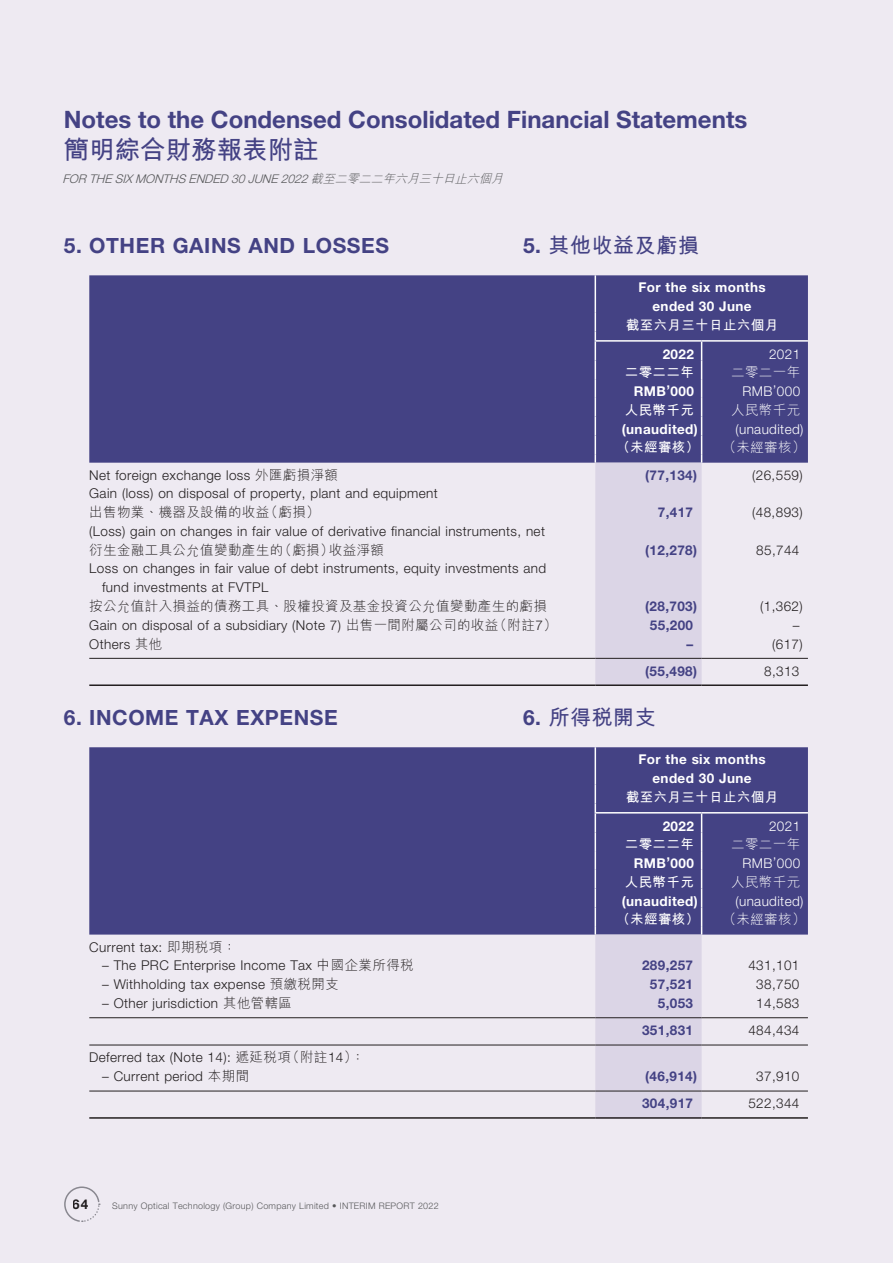
<style>
.page{position:relative;width:893px;height:1263px;background:#eeeaf2}
.page>*{position:absolute;margin:0;border:0;box-sizing:border-box;transform-origin:0 0}
.t1{font:700 25.5px "M Hei HK";color:#444284}
.t2{font:700 24px "Helvetica Neue LT Std";color:#444284}
.t3{font:700 21px "Helvetica Neue LT Std";letter-spacing:.03em;color:#444284}
.t4{font:700 21px "M Hei HK";letter-spacing:.03em;color:#444284}
.t5{font:300 13.5px/18.8px "Helvetica Neue LT Std";letter-spacing:.03em;color:#231f20}
.t6{font:700 13.5px/18.8px "Helvetica Neue LT Std";letter-spacing:.03em;color:#fff;text-align:center}
.t7{font:700 13.5px "Helvetica Neue LT Std";letter-spacing:.03em;color:#444284}
.t8{font:300 13.5px "M Hei HK";letter-spacing:.03em;color:#231f20}
.t9{font:700 13.5px "M Hei HK";letter-spacing:.03em;color:#fff}
.t10{font:300 13.5px "Helvetica Neue LT Std";letter-spacing:.03em;color:#fff}
.t11{font:300 13.5px "M Hei HK";letter-spacing:.03em;color:#fff}
.t12{font:700 13.5px "Helvetica Neue LT Std";color:#231f20}
.t13{font:italic 300 12px "Helvetica Neue LT Std";color:#57585a}
.t14{font:300 9px "Helvetica Neue LT Std";letter-spacing:.03em;color:#57585a}
.s1{font-family:"M Hei HK"}
.s2{font-family:"Helvetica Neue LT Std"}
.s3{font-weight:700}
</style>
<div class="page">
<svg style="left:65px;top:1186px;width:35px;height:36px"></svg>
<div style="left:89px;top:275px;width:719px;height:188px;background:#444284"></div>
<hr style="left:702px;top:340px;width:106px;height:2px;background:#fff">
<hr style="left:595px;top:275px;width:1px;height:38px;background:#fff">
<svg style="left:595px;top:313px;width:107px;height:371px;background:#a09bbf"></svg>
<hr style="left:89px;top:658px;width:506px;height:1px;background:#231f20">
<hr style="left:595px;top:658px;width:107px;height:1px;background:#231f20">
<hr style="left:702px;top:658px;width:106px;height:1px;background:#231f20">
<hr style="left:89px;top:684px;width:506px;height:2px;background:#231f20">
<hr style="left:595px;top:684px;width:107px;height:2px;background:#231f20">
<hr style="left:702px;top:684px;width:106px;height:2px;background:#231f20">
<div style="left:89px;top:747px;width:719px;height:187px;background:#444284"></div>
<hr style="left:702px;top:812px;width:106px;height:1px;background:#fff">
<hr style="left:595px;top:747px;width:1px;height:38px;background:#fff">
<svg style="left:595px;top:785px;width:107px;height:332px;background:#9894ba"></svg>
<hr style="left:89px;top:1017px;width:506px;height:1px;background:#231f20">
<hr style="left:595px;top:1017px;width:107px;height:1px;background:#231f20">
<hr style="left:702px;top:1017px;width:106px;height:1px;background:#231f20">
<hr style="left:89px;top:1045px;width:506px;height:1px;background:#231f20">
<hr style="left:595px;top:1045px;width:107px;height:1px;background:#231f20">
<hr style="left:702px;top:1045px;width:106px;height:1px;background:#231f20">
<hr style="left:89px;top:1091px;width:506px;height:1px;background:#231f20">
<hr style="left:595px;top:1091px;width:107px;height:1px;background:#231f20">
<hr style="left:702px;top:1091px;width:106px;height:1px;background:#231f20">
<hr style="left:89px;top:1117px;width:506px;height:2px;background:#231f20">
<hr style="left:595px;top:1117px;width:107px;height:2px;background:#231f20">
<hr style="left:702px;top:1117px;width:106px;height:2px;background:#231f20">
<h2 class="t2" style="left:64px;top:104px;width:685px">Notes to the Condensed Consolidated Financial Statements</h2>
<h1 class="t1" style="left:64px;top:131px;width:256px">簡明綜合財務報表附註</h1>
<p class="t13" style="left:63px;top:171px;width:445px">FOR THE SIXMONTHS ENDED 30JUNE 2022 <span class="s1">截至二零二二年六月三十日止六個月</span></p>
<h3 class="t3" style="left:64px;top:232px;width:327px">5. OTHER GAINS AND LOSSES</h3>
<h3 class="t4" style="left:523px;top:230px;width:178px"><span class="s2">5.</span> 其他收益及虧損</h3>
<p class="t6" style="left:638px;top:278px;width:129px">For the six months ended 30 June</p>
<p class="t9" style="left:626px;top:315px;width:154px">截至六月三十日止六個月</p>
<p class="t6" style="left:663px;top:344px;width:33px">2022</p>
<p class="t10" style="left:769px;top:346px;width:33px">2021</p>
<p class="t9" style="left:625px;top:363px;width:71px">二零二二年</p>
<p class="t11" style="left:731px;top:366px;width:71px">二零二一年</p>
<p class="t6" style="left:634px;top:382px;width:62px">RMB’000</p>
<p class="t10" style="left:742px;top:383px;width:59px">RMB’000</p>
<p class="t9" style="left:625px;top:400px;width:71px">人民幣千元</p>
<p class="t11" style="left:731px;top:403px;width:71px">人民幣千元</p>
<p class="t6" style="left:622px;top:419px;width:78px">(unaudited)</p>
<p class="t10" style="left:735px;top:421px;width:70px">(unaudited)</p>
<p class="t9" style="left:616px;top:438px;width:84px">（未經審核）</p>
<p class="t11" style="left:723px;top:441px;width:84px">（未經審核）</p>
<p class="t5" style="left:89px;top:465px;width:250px">Net foreign exchange loss <span class="s1">外匯虧損淨額</span></p>
<p class="t7" style="left:645px;top:466px;width:53px">(77,134)</p>
<p class="t5" style="left:752px;top:465px;width:52px">(26,559)</p>
<p class="t5" style="left:89px;top:484px;width:350px">Gain (loss) on disposal of property, plant and equipment</p>
<p class="t8" style="left:89px;top:505px;width:232px">出售物業、機器及設備的收益（虧損）</p>
<p class="t7" style="left:658px;top:504px;width:37px">7,417</p>
<p class="t5" style="left:752px;top:503px;width:52px">(48,893)</p>
<p class="t5" style="left:89px;top:521px;width:457px">(Loss) gain on changes in fair value of derivative financial instruments, net</p>
<p class="t8" style="left:89px;top:543px;width:296px">衍生金融工具公允值變動產生的（虧損）收益淨額</p>
<p class="t7" style="left:645px;top:542px;width:53px">(12,278)</p>
<p class="t5" style="left:756px;top:540px;width:45px">85,744</p>
<p class="t5" style="left:102px;top:559px;width:446px;text-indent:-13px">Loss on changes in fair value of debt instruments, equity investments and fund investments at FVTPL</p>
<p class="t8" style="left:89px;top:599px;width:459px">按公允值計入損益的債務工具、股權投資及基金投資公允值變動產生的虧損</p>
<p class="t7" style="left:645px;top:598px;width:53px">(28,703)</p>
<p class="t5" style="left:760px;top:596px;width:44px">(1,362)</p>
<p class="t5" style="left:89px;top:615px;width:469px">Gain on disposal of a subsidiary (Note 7) <span class="s1">出售一間附屬公司的收益（附註</span>7<span class="s1">）</span></p>
<p class="t7" style="left:650px;top:617px;width:45px">55,200</p>
<p class="t5" style="left:793px;top:615px;width:8px">–</p>
<p class="t5" style="left:89px;top:634px;width:75px">Others <span class="s1">其他</span></p>
<p class="t7" style="left:686px;top:635px;width:8px">–</p>
<p class="t5" style="left:772px;top:634px;width:32px">(617)</p>
<p class="t7" style="left:645px;top:663px;width:53px">(55,498)</p>
<p class="t5" style="left:764px;top:661px;width:37px">8,313</p>
<h3 class="t3" style="left:64px;top:704px;width:275px">6. INCOME TAX EXPENSE</h3>
<p class="t6" style="left:638px;top:750px;width:129px">For the six months ended 30 June</p>
<p class="t9" style="left:626px;top:787px;width:154px">截至六月三十日止六個月</p>
<p class="t6" style="left:663px;top:816px;width:33px">2022</p>
<p class="t10" style="left:769px;top:817px;width:33px">2021</p>
<p class="t9" style="left:625px;top:834px;width:71px">二零二二年</p>
<p class="t11" style="left:731px;top:837px;width:71px">二零二一年</p>
<p class="t6" style="left:634px;top:854px;width:62px">RMB’000</p>
<p class="t10" style="left:742px;top:855px;width:59px">RMB’000</p>
<p class="t9" style="left:625px;top:872px;width:71px">人民幣千元</p>
<p class="t11" style="left:731px;top:875px;width:71px">人民幣千元</p>
<p class="t6" style="left:622px;top:891px;width:78px">(unaudited)</p>
<p class="t10" style="left:735px;top:892px;width:70px">(unaudited)</p>
<p class="t9" style="left:616px;top:909px;width:84px">（未經審核）</p>
<p class="t11" style="left:723px;top:912px;width:84px">（未經審核）</p>
<p class="t5" style="left:89px;top:937px;width:148px">Current tax: <span class="s1">即期稅項：</span></p>
<p class="t5" style="left:102px;top:956px;width:313px">– The PRC Enterprise Income Tax <span class="s1">中國企業所得稅</span></p>
<p class="t7" style="left:642px;top:957px;width:53px">289,257</p>
<p class="t5" style="left:748px;top:956px;width:53px">431,101</p>
<p class="t5" style="left:102px;top:975px;width:238px">– Withholding tax expense <span class="s1">預繳稅開支</span></p>
<p class="t7" style="left:650px;top:976px;width:45px">57,521</p>
<p class="t5" style="left:756px;top:975px;width:45px">38,750</p>
<p class="t5" style="left:102px;top:993px;width:192px">– Other jurisdiction <span class="s1">其他管轄區</span></p>
<p class="t7" style="left:658px;top:995px;width:37px">5,053</p>
<p class="t5" style="left:756px;top:993px;width:45px">14,583</p>
<p class="t7" style="left:642px;top:1022px;width:53px">351,831</p>
<p class="t5" style="left:748px;top:1021px;width:53px">484,434</p>
<p class="t5" style="left:89px;top:1048px;width:277px">Deferred tax (Note 14): <span class="s1">遞延稅項（附註</span>14<span class="s1">）：</span></p>
<p class="t5" style="left:102px;top:1067px;width:149px">– Current period <span class="s1">本期間</span></p>
<p class="t7" style="left:645px;top:1068px;width:53px">(46,914)</p>
<p class="t5" style="left:756px;top:1067px;width:45px">37,910</p>
<p class="t7" style="left:642px;top:1095px;width:53px">304,917</p>
<p class="t5" style="left:748px;top:1094px;width:53px">522,344</p>
<h3 class="t4" style="left:523px;top:702px;width:134px"><span class="s2">6.</span> 所得稅開支</h3>
<p class="t12" style="left:73px;top:1196px;width:17px">64</p>
<p class="t14" style="left:112px;top:1200px;width:328px">Sunny Optical Technology (Group) Company Limited <span class="s3">•</span> INTERIM REPORT 2022</p>
</div>
